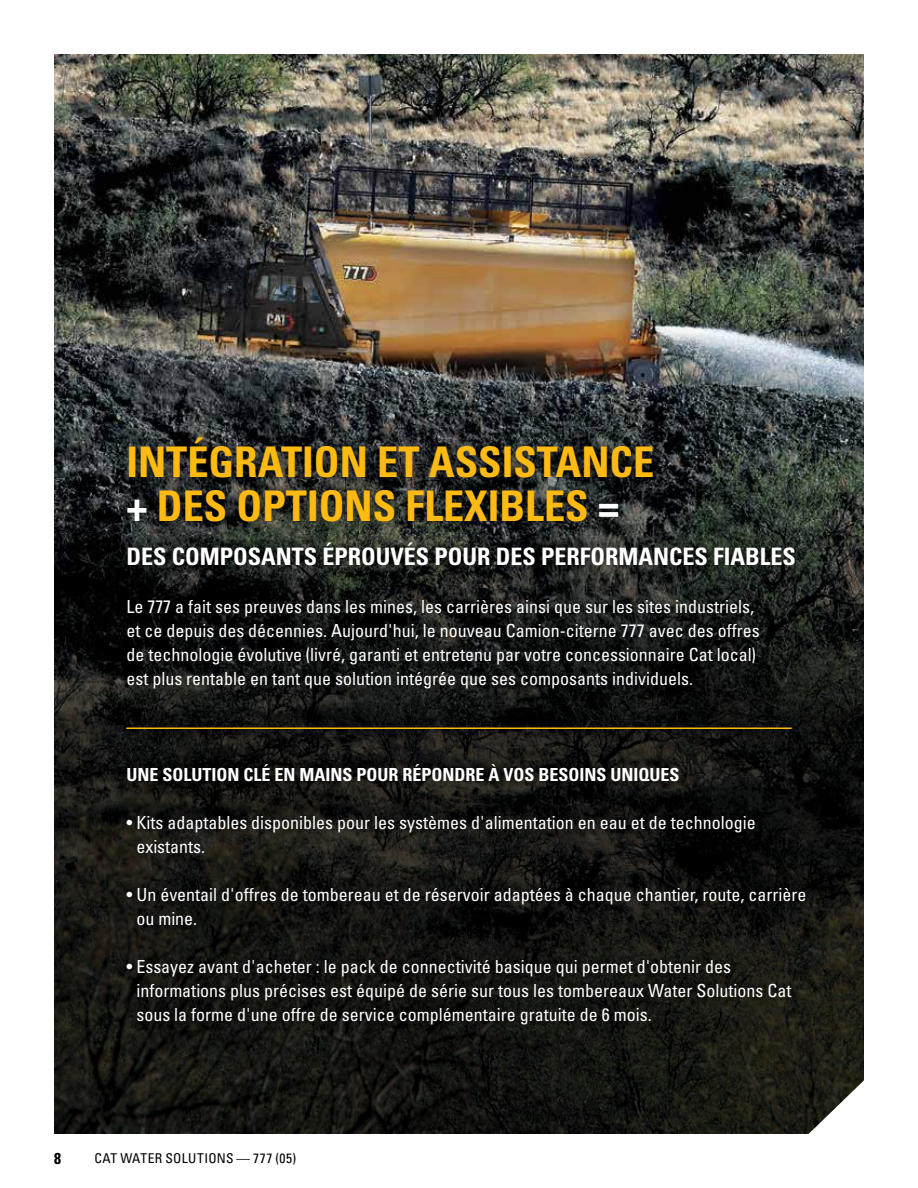
<style>
.page{position:relative;width:918px;height:1188px;background:#fff}
.page>*{position:absolute;margin:0;border:0;box-sizing:border-box;transform-origin:0 0}
.t1{font:700 condensed 42.3px/44.7px "Univers LT Std";color:#fdba12}
.t2{font:700 condensed 24px "Univers LT Std";color:#fff}
.t3{font:condensed 18px/24px "Univers LT Std";color:#fff}
.t4{font:700 condensed 18px "Univers LT Std";color:#fff}
.t5{font:700 condensed 15.75px "Univers LT Std";color:#000}
.t6{font:condensed 13.5px "Univers LT Std";letter-spacing:.035em;color:#000}
.s1{color:#fff}
.s2{font-weight:700}
</style>
<div class="page">
<img style="left:54px;top:54px;width:810px;height:1080px">
<div style="left:116px;top:425px;width:549px;height:110px;background:#000;opacity:.77"></div>
<div style="left:118px;top:533px;width:696px;height:501px;background:#000;opacity:.75"></div>
<hr style="left:126px;top:728px;width:666px;height:1px;background:#fdba12">
<h1 class="t1" style="left:126px;top:439px;width:529px">INTÉGRATION ET ASSISTANCE <span class="s1">+</span> DES OPTIONS FLEXIBLES <span class="s1">=</span></h1>
<h2 class="t2" style="left:126px;top:542px;width:671px">DES COMPOSANTS ÉPROUVÉS POUR DES PERFORMANCES FIABLES</h2>
<p class="t3" style="left:126px;top:595px;width:635px">Le 777 a fait ses preuves dans les mines, les carrières ainsi que sur les sites industriels, et ce depuis des décennies. Aujourd'hui, le nouveau Camion-citerne 777 avec des offres de technologie évolutive <span class="s2">(</span>livré, garanti et entretenu par votre concessionnaire Cat local<span class="s2">) </span>est plus rentable en tant que solution intégrée que ses composants individuels.</p>
<p class="t4" style="left:126px;top:764px;width:555px">UNE SOLUTION CLÉ EN MAINS POUR RÉPONDRE À VOS BESOINS UNIQUES</p>
<p class="t3" style="left:136px;top:811px;width:621px;text-indent:-10px">• Kits adaptables disponibles pour les systèmes d'alimentation en eau et de technologie existants.</p>
<p class="t3" style="left:136px;top:883px;width:672px;text-indent:-10px">• Un éventail d'offres de tombereau et de réservoir adaptées à chaque chantier, route, carrière ou mine.</p>
<p class="t3" style="left:136px;top:955px;width:657px;text-indent:-10px">• Essayez avant d'acheter : le pack de connectivité basique qui permet d'obtenir des informations plus précises est équipé de série sur tous les tombereaux Water Solutions Cat sous la forme d'une offre de service complémentaire gratuite de 6 mois.</p>
<p class="t5" style="left:54px;top:1149px;width:8px">8</p>
<p class="t6" style="left:94px;top:1150px;width:203px">CAT WATER SOLUTIONS — 777 (05)</p>
</div>
